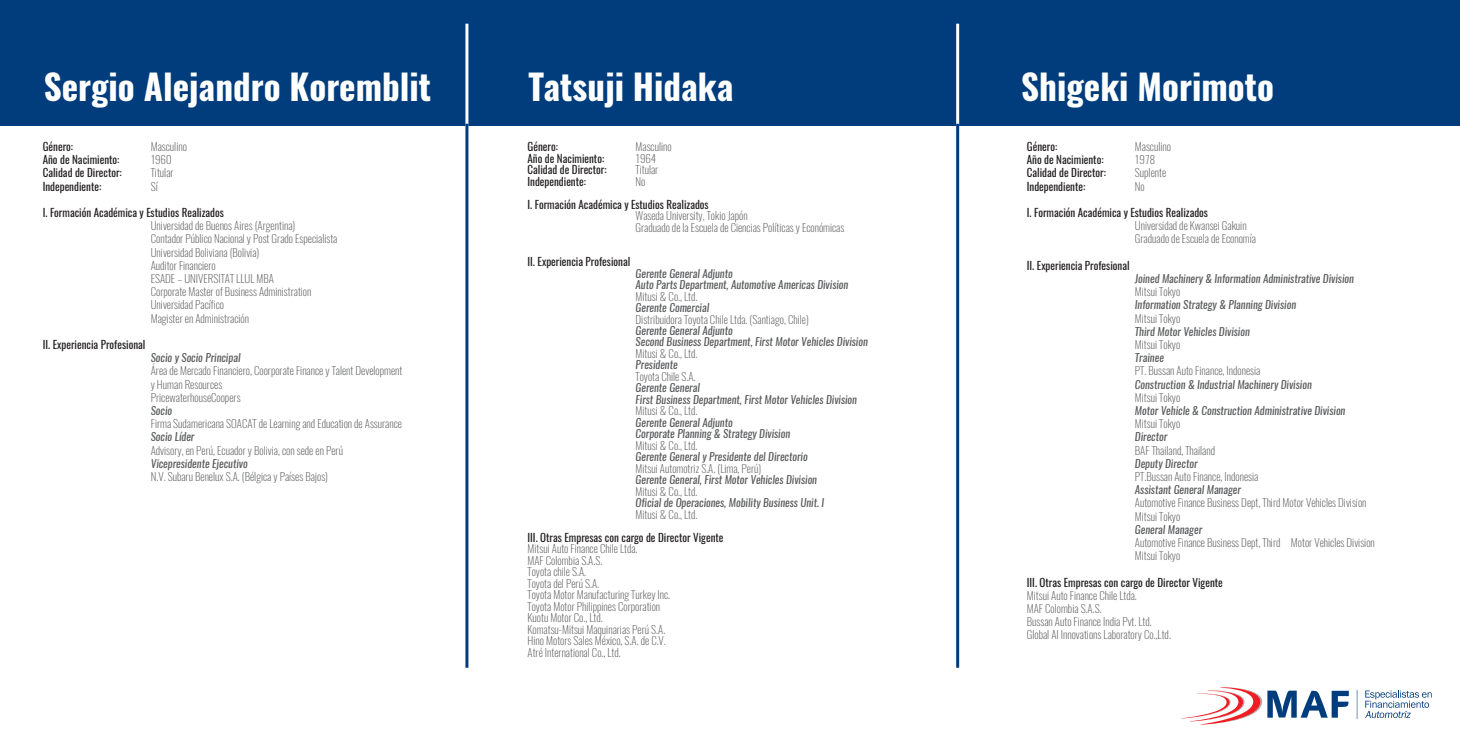
<style>
.page{position:relative;width:1460px;height:741px;background:#fff}
.page>*{position:absolute;margin:0;border:0;box-sizing:border-box;transform-origin:0 0}
.t1{font:700 35px "Oswald";color:#fff}
.t2{font:200 11px/13.2px "Oswald";color:#57585a}
.t3{font:italic 11px/11.5px "Oswald";color:#57585a}
.t4{font:11px "Oswald";color:#231f20}
</style>
<div class="page">
<div style="left:0;top:0;width:1459px;height:126px;background:#013d7d"></div>
<hr style="left:465px;top:24px;width:3px;height:102px;background:#fff">
<hr style="left:465px;top:124px;width:3px;height:544px;background:#013d7d">
<hr style="left:956px;top:24px;width:3px;height:102px;background:#fff">
<hr style="left:956px;top:124px;width:3px;height:544px;background:#013d7d">
<svg style="left:1356px;top:690px;width:1px;height:29px"></svg>
<svg style="left:1365px;top:690px;width:66px;height:28px"></svg>
<svg style="left:1181px;top:687px;width:167px;height:38px"></svg>
<h1 class="t1" style="left:44px;top:63px;width:389px">Sergio Alejandro Koremblit</h1>
<p class="t4" style="left:43px;top:139px;width:32px">Género:</p>
<p class="t2" style="left:151px;top:140px;width:38px">Masculino</p>
<p class="t4" style="left:43px;top:152px;width:78px">Año de Nacimiento:</p>
<p class="t2" style="left:151px;top:153px;width:22px">1960</p>
<p class="t4" style="left:43px;top:165px;width:81px">Calidad de Director:</p>
<p class="t2" style="left:151px;top:166px;width:24px">Titular</p>
<p class="t4" style="left:43px;top:179px;width:60px">Independiente:</p>
<p class="t2" style="left:151px;top:179px;width:8px">Sí</p>
<p class="t4" style="left:43px;top:205px;width:183px">I. Formación Académica y Estudios Realizados</p>
<p class="t2" style="left:151px;top:219px;width:188px">Universidad de Buenos Aires (Argentina)<br>Contador Público Nacional y Post Grado Especialista Universidad Boliviana (Bolivia)<br>Auditor Financiero<br>ESADE – UNIVERSITAT LLUL MBA<br>Corporate Master of Business Administration Universidad Pacífico<br>Magister en Administración</p>
<p class="t4" style="left:43px;top:337px;width:104px">II. Experiencia Profesional</p>
<p class="t3" style="left:151px;top:352px;width:91px">Socio y Socio Principal</p>
<p class="t2" style="left:151px;top:364px;width:253px">Área de Mercado Financiero, Coorporate Finance y Talent Development y Human Resources<br>PricewaterhouseCoopers</p>
<p class="t3" style="left:151px;top:405px;width:23px">Socio</p>
<p class="t2" style="left:151px;top:417px;width:253px">Firma Sudamericana SOACAT de Learning and Education de Assurance</p>
<p class="t3" style="left:151px;top:431px;width:45px">Socio Líder</p>
<p class="t2" style="left:151px;top:443px;width:194px">Advisory, en Perú, Ecuador y Bolivia, con sede en Perú</p>
<p class="t3" style="left:151px;top:458px;width:98px">Vicepresidente Ejecutivo</p>
<p class="t2" style="left:151px;top:470px;width:179px">N.V. Subaru Benelux S.A. (Bélgica y Países Bajos)</p>
<h1 class="t1" style="left:528px;top:63px;width:206px">Tatsuji Hidaka</h1>
<h1 class="t1" style="left:1021px;top:63px;width:254px">Shigeki Morimoto</h1>
<p class="t4" style="left:527px;top:139px;width:32px">Género:</p>
<p class="t2" style="left:635px;top:140px;width:38px">Masculino</p>
<p class="t4" style="left:527px;top:150px;width:78px">Año de Nacimiento:</p>
<p class="t2" style="left:635px;top:151px;width:22px">1964</p>
<p class="t4" style="left:527px;top:162px;width:81px">Calidad de Director:</p>
<p class="t2" style="left:635px;top:163px;width:24px">Titular</p>
<p class="t4" style="left:527px;top:173px;width:60px">Independiente:</p>
<p class="t2" style="left:635px;top:174px;width:11px">No</p>
<p class="t4" style="left:527px;top:196px;width:183px">I. Formación Académica y Estudios Realizados</p>
<p class="t2" style="left:635px;top:210px;width:210px;line-height:11.5px">Waseda University, Tokio Japón<br>Graduado de la Escuela de Ciencias Políticas y Económicas</p>
<p class="t4" style="left:527px;top:254px;width:104px">II. Experiencia Profesional</p>
<p class="t3" style="left:635px;top:267px;width:214px">Gerente General Adjunto<br>Auto Parts Department, Automotive Americas Division</p>
<p class="t2" style="left:635px;top:289px;width:63px">Mitusi &amp; Co., Ltd.</p>
<p class="t3" style="left:635px;top:302px;width:75px">Gerente Comercial</p>
<p class="t2" style="left:635px;top:312px;width:175px">Distribuidora Toyota Chile Ltda. (Santiago, Chile)</p>
<p class="t3" style="left:635px;top:325px;width:234px">Gerente General Adjunto<br>Second Business Department, First Motor Vehicles Division</p>
<p class="t2" style="left:635px;top:347px;width:63px">Mitusi &amp; Co., Ltd.</p>
<p class="t3" style="left:635px;top:359px;width:44px">Presidente</p>
<p class="t2" style="left:635px;top:370px;width:61px">Toyota Chile S.A.</p>
<p class="t3" style="left:635px;top:382px;width:223px">Gerente General<br>First Business Department, First Motor Vehicles Division</p>
<p class="t2" style="left:635px;top:404px;width:63px">Mitusi &amp; Co., Ltd.</p>
<p class="t3" style="left:635px;top:417px;width:156px">Gerente General Adjunto<br>Corporate Planning &amp; Strategy Division</p>
<p class="t2" style="left:635px;top:439px;width:63px">Mitusi &amp; Co., Ltd.</p>
<p class="t3" style="left:635px;top:451px;width:174px">Gerente General y Presidente del Directorio</p>
<p class="t2" style="left:635px;top:462px;width:127px">Mitsui Automotriz S.A. (Lima, Perú)</p>
<p class="t3" style="left:635px;top:474px;width:183px">Gerente General, First Motor Vehicles Division</p>
<p class="t2" style="left:635px;top:485px;width:63px">Mitusi &amp; Co., Ltd.</p>
<p class="t3" style="left:635px;top:497px;width:190px">Oficial de Operaciones, Mobility Business Unit. I</p>
<p class="t2" style="left:635px;top:508px;width:63px">Mitusi &amp; Co., Ltd.</p>
<p class="t4" style="left:527px;top:530px;width:197px">III. Otras Empresas con cargo de Director Vigente</p>
<p class="t2" style="left:527px;top:543px;width:144px;line-height:11.5px">Mitsui Auto Finance Chile Ltda.<br>MAF Colombia S.A.S.<br>Toyota chile S.A.<br>Toyota del Perú S.A.<br>Toyota Motor Manufacturing Turkey Inc.<br>Toyota Motor Philippines Corporation<br>Kuotu Motor Co., Ltd.<br>Komatsu-Mitsui Maquinarias Perú S.A.<br>Hino Motors Sales México, S.A. de C.V.<br>Atré International Co., Ltd.</p>
<p class="t4" style="left:1026px;top:139px;width:32px">Género:</p>
<p class="t2" style="left:1134px;top:140px;width:38px">Masculino</p>
<p class="t4" style="left:1026px;top:152px;width:78px">Año de Nacimiento:</p>
<p class="t2" style="left:1134px;top:153px;width:22px">1978</p>
<p class="t4" style="left:1026px;top:165px;width:81px">Calidad de Director:</p>
<p class="t2" style="left:1134px;top:166px;width:33px">Suplente</p>
<p class="t4" style="left:1026px;top:179px;width:60px">Independiente:</p>
<p class="t2" style="left:1134px;top:179px;width:11px">No</p>
<p class="t4" style="left:1026px;top:205px;width:183px">I. Formación Académica y Estudios Realizados</p>
<p class="t2" style="left:1134px;top:219px;width:122px">Universidad de Kwansei Gakuin<br>Graduado de Escuela de Economía</p>
<p class="t4" style="left:1026px;top:258px;width:104px">II. Experiencia Profesional</p>
<p class="t3" style="left:1134px;top:273px;width:220px">Joined Machinery &amp; Information Administrative Division</p>
<p class="t2" style="left:1134px;top:285px;width:47px">Mitsui Tokyo</p>
<p class="t3" style="left:1134px;top:299px;width:163px">Information Strategy &amp; Planning Division</p>
<p class="t2" style="left:1134px;top:311px;width:47px">Mitsui Tokyo</p>
<p class="t3" style="left:1134px;top:326px;width:116px">Third Motor Vehicles Division</p>
<p class="t2" style="left:1134px;top:338px;width:47px">Mitsui Tokyo</p>
<p class="t3" style="left:1134px;top:352px;width:31px">Trainee</p>
<p class="t2" style="left:1134px;top:364px;width:127px">PT. Bussan Auto Finance, Indonesia</p>
<p class="t3" style="left:1134px;top:378px;width:178px">Construction &amp; Industrial Machinery Division</p>
<p class="t2" style="left:1134px;top:391px;width:47px">Mitsui Tokyo</p>
<p class="t3" style="left:1134px;top:405px;width:212px">Motor Vehicle &amp; Construction Administrative Division</p>
<p class="t2" style="left:1134px;top:417px;width:47px">Mitsui Tokyo</p>
<p class="t3" style="left:1134px;top:431px;width:34px">Director</p>
<p class="t2" style="left:1134px;top:443px;width:82px">BAF Thailand, Thailand</p>
<p class="t3" style="left:1134px;top:458px;width:64px">Deputy Director</p>
<p class="t2" style="left:1134px;top:470px;width:125px">PT.Bussan Auto Finance, Indonesia</p>
<p class="t3" style="left:1134px;top:484px;width:108px">Assistant General Manager</p>
<p class="t2" style="left:1134px;top:496px;width:233px">Automotive Finance Business Dept, Third Motor Vehicles Division<br>Mitsui Tokyo</p>
<p class="t3" style="left:1134px;top:524px;width:69px">General Manager</p>
<p class="t2" style="left:1134px;top:536px;width:241px">Automotive Finance Business Dept, Third Motor Vehicles Division<br>Mitsui Tokyo</p>
<p class="t4" style="left:1026px;top:575px;width:197px">III. Otras Empresas con cargo de Director Vigente</p>
<p class="t2" style="left:1026px;top:589px;width:146px">Mitsui Auto Finance Chile Ltda.<br>MAF Colombia S.A.S.<br>Bussan Auto Finance India Pvt. Ltd.<br>Global AI Innovations Laboratory Co.,Ltd.</p>
</div>
